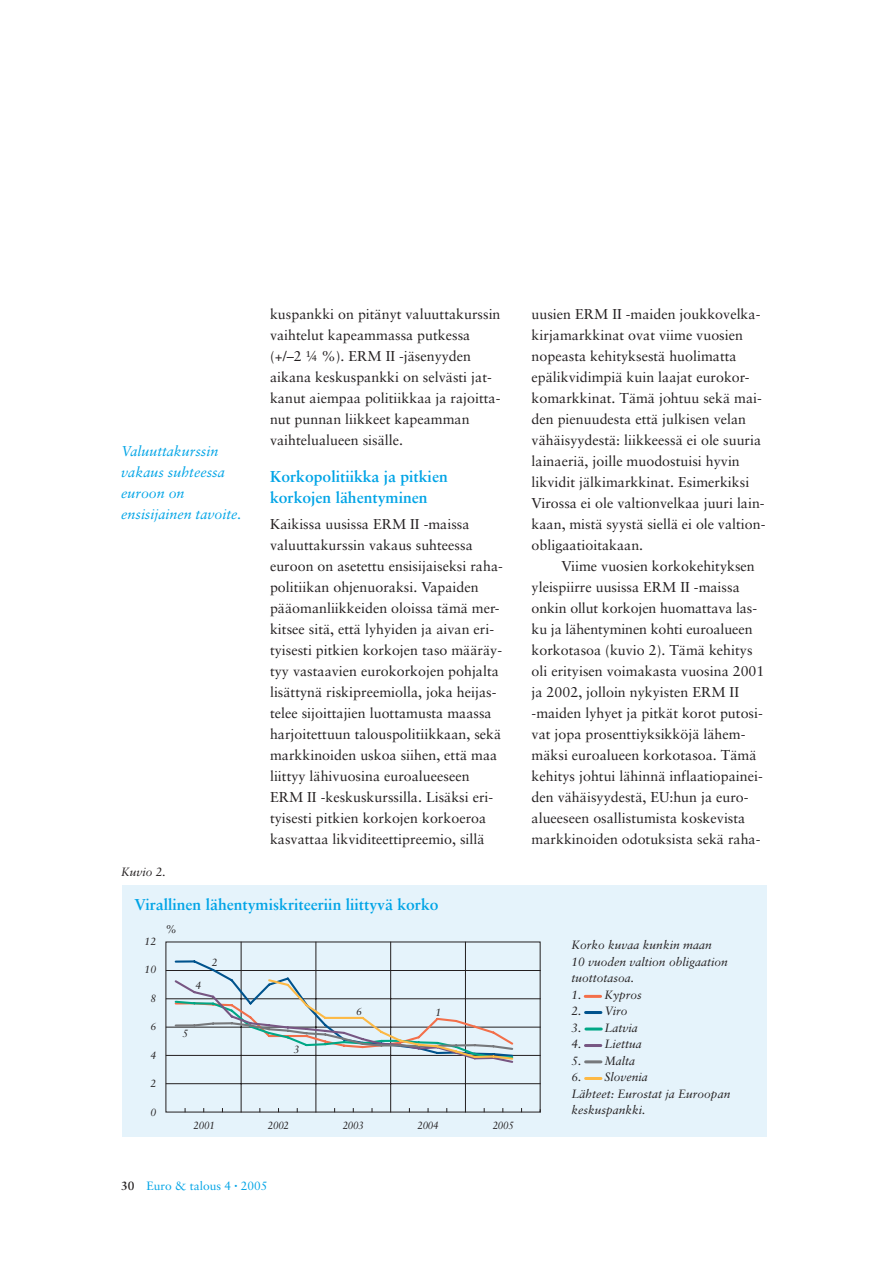
<style>
.page{position:relative;width:893px;height:1263px;background:#fff}
.page>*{position:absolute;margin:0;border:0;box-sizing:border-box;transform-origin:0 0}
.t1{font:700 15.75px/21px "Sabon";color:#00a4e6}
.t2{font:14.25px/21px "Sabon";color:#231f20}
.t3{font:italic 14.25px/21px "Sabon";color:#00a4e6}
.t4{font:italic 12px/16.5px "Sabon";color:#231f20}
.t5{font:12px "Sabon";color:#00a4e6}
.t6{font:italic 11.25px "Sabon";color:#231f20}
.t7{font:italic 10.5px "Sabon";letter-spacing:-.025em;color:#231f20;scale:.94 1}
.t8{font:italic 10.5px "Sabon";letter-spacing:-.025em;color:#231f20}
.s1{font-weight:700;color:#231f20}
.s2{font-size:6px}
</style>
<div class="page">
<div style="left:122px;top:885px;width:644px;height:251px;background:#e5f3fb"></div>
<hr style="left:585px;top:995px;width:15px;height:3px;background:#f36f4a">
<hr style="left:585px;top:1011px;width:16px;height:3px;background:#00538d">
<hr style="left:586px;top:1028px;width:15px;height:3px;background:#00a786">
<hr style="left:586px;top:1077px;width:15px;height:3px;background:#fdb945">
<hr style="left:585px;top:1044px;width:16px;height:3px;background:#775682">
<hr style="left:586px;top:1060px;width:15px;height:3px;background:#76787b">
<hr style="left:166px;top:1083px;width:374px;height:1px;background:#231f20">
<hr style="left:166px;top:1055px;width:374px;height:1px;background:#231f20">
<hr style="left:166px;top:1027px;width:374px;height:1px;background:#231f20">
<hr style="left:166px;top:999px;width:374px;height:1px;background:#231f20">
<hr style="left:166px;top:970px;width:374px;height:1px;background:#231f20">
<hr style="left:241px;top:942px;width:1px;height:170px;background:#231f20">
<hr style="left:316px;top:942px;width:1px;height:170px;background:#231f20">
<hr style="left:390px;top:942px;width:1px;height:170px;background:#231f20">
<hr style="left:465px;top:942px;width:1px;height:170px;background:#231f20">
<svg style="left:173px;top:959px;width:342px;height:105px"></svg>
<p class="t3" style="left:121px;top:442px;width:122px">Valuuttakurssin vakaus suhteessa euroon on ensisijainen tavoite.</p>
<p class="t2" style="left:270px;top:305px;width:232px">kuspankki on pitänyt valuuttakurssin vaihtelut kapeammassa putkessa (+/–2 ¼ %). ERM II -jäsenyyden aikana keskuspankki on selvästi jat&shy;kanut aiempaa politiikkaa ja rajoitta&shy;nut punnan liikkeet kapeamman vaihtelualueen sisälle.</p>
<p class="t1" style="left:270px;top:468px;width:179px">Korkopolitiikka ja pitkien korkojen lähentyminen</p>
<p class="t2" style="left:270px;top:515px;width:234px">Kaikissa uusissa ERM II -maissa valuuttakurssin vakaus suhteessa euroon on asetettu ensisijaiseksi raha&shy;politiikan ohjenuoraksi. Vapaiden pääomanliikkeiden oloissa tämä mer&shy;kitsee sitä, että lyhyiden ja aivan eri&shy;tyisesti pitkien korkojen taso määräy&shy;tyy vastaavien eurokorkojen pohjalta lisättynä riskipreemiolla, joka heijas&shy;telee sijoittajien luottamusta maassa harjoitettuun talouspolitiikkaan, sekä markkinoiden uskoa siihen, että maa liittyy lähivuosina euroalueeseen ERM II -keskuskurssilla. Lisäksi eri&shy;tyisesti pitkien korkojen korkoeroa kasvattaa likviditeettipreemio, sillä</p>
<p class="t4" style="left:121px;top:865px;width:46px">Kuvio 2.</p>
<p class="t1" style="left:135px;top:895px;width:305px">Virallinen lähentymiskriteeriin liittyvä korko</p>
<p class="t6" style="left:166px;top:925px;width:13px">%</p>
<p class="t8" style="left:145px;top:937px;width:13px">12</p>
<p class="t8" style="left:145px;top:965px;width:13px">10</p>
<p class="t8" style="left:150px;top:994px;width:7px">8</p>
<p class="t8" style="left:150px;top:1022px;width:7px">6</p>
<p class="t8" style="left:150px;top:1051px;width:7px">4</p>
<p class="t8" style="left:150px;top:1079px;width:7px">2</p>
<p class="t8" style="left:150px;top:1108px;width:7px">0</p>
<p class="t7" style="left:194px;top:1121px;width:24px">2001</p>
<p class="t7" style="left:268px;top:1121px;width:24px">2002</p>
<p class="t7" style="left:343px;top:1121px;width:24px">2003</p>
<p class="t7" style="left:417px;top:1121px;width:24px">2004</p>
<p class="t7" style="left:493px;top:1121px;width:24px">2005</p>
<p class="t8" style="left:212px;top:958px;width:7px">2</p>
<p class="t8" style="left:195px;top:981px;width:7px">4</p>
<p class="t8" style="left:356px;top:1007px;width:7px">6</p>
<p class="t8" style="left:436px;top:1008px;width:7px">1</p>
<p class="t8" style="left:182px;top:1029px;width:7px">5</p>
<p class="t8" style="left:294px;top:1045px;width:7px">3</p>
<p class="t2" style="left:531px;top:305px;width:235px">uusien ERM II -maiden joukkovelka&shy;kirjamarkkinat ovat viime vuosien nopeasta kehityksestä huolimatta epälikvidimpiä kuin laajat eurokor&shy;komarkkinat. Tämä johtuu sekä mai&shy;den pienuudesta että julkisen velan vähäisyydestä: liikkeessä ei ole suuria lainaeriä, joille muodostuisi hyvin likvidit jälkimarkkinat. Esimerkiksi Virossa ei ole valtionvelkaa juuri lain&shy;kaan, mistä syystä siellä ei ole valtion&shy;obligaatioitakaan.</p>
<p class="t2" style="left:531px;top:557px;width:234px;text-indent:30px">Viime vuosien korkokehityksen yleispiirre uusissa ERM II -maissa onkin ollut korkojen huomattava las&shy;ku ja lähentyminen kohti euro alueen korkotasoa (kuvio 2). Tämä kehitys oli erityisen voimakasta vuosina 2001 ja 2002, jolloin nykyisten ERM II -maiden lyhyet ja pitkät korot putosi&shy;vat jopa prosenttiyksikköjä lähem&shy;mäksi euroalueen korkotasoa. Tämä kehitys johtui lähinnä inflaatiopainei&shy;den vähäisyydestä, EU:hun ja euro&shy;alueeseen osallistumista koskevista markkinoiden odotuksista sekä raha-</p>
<p class="t4" style="left:571px;top:938px;width:158px">Korko kuvaa kunkin maan<br>10 vuoden valtion obligaation tuottotasoa.</p>
<p class="t4" style="left:571px;top:987px;width:72px">1. Kypros</p>
<p class="t4" style="left:571px;top:1004px;width:57px">2. Viro</p>
<p class="t4" style="left:571px;top:1020px;width:68px">3. Latvia</p>
<p class="t4" style="left:571px;top:1037px;width:72px">4. Liettua</p>
<p class="t4" style="left:571px;top:1053px;width:65px">5. Malta</p>
<p class="t4" style="left:571px;top:1070px;width:160px">6. Slovenia<br>Lähteet: Eurostat ja Euroopan keskuspankki.</p>
<p class="t5" style="left:121px;top:1180px;width:148px"><span class="s1">30</span> Euro &amp; talous 4 <span class="s2">•</span> 2005</p>
</div>
